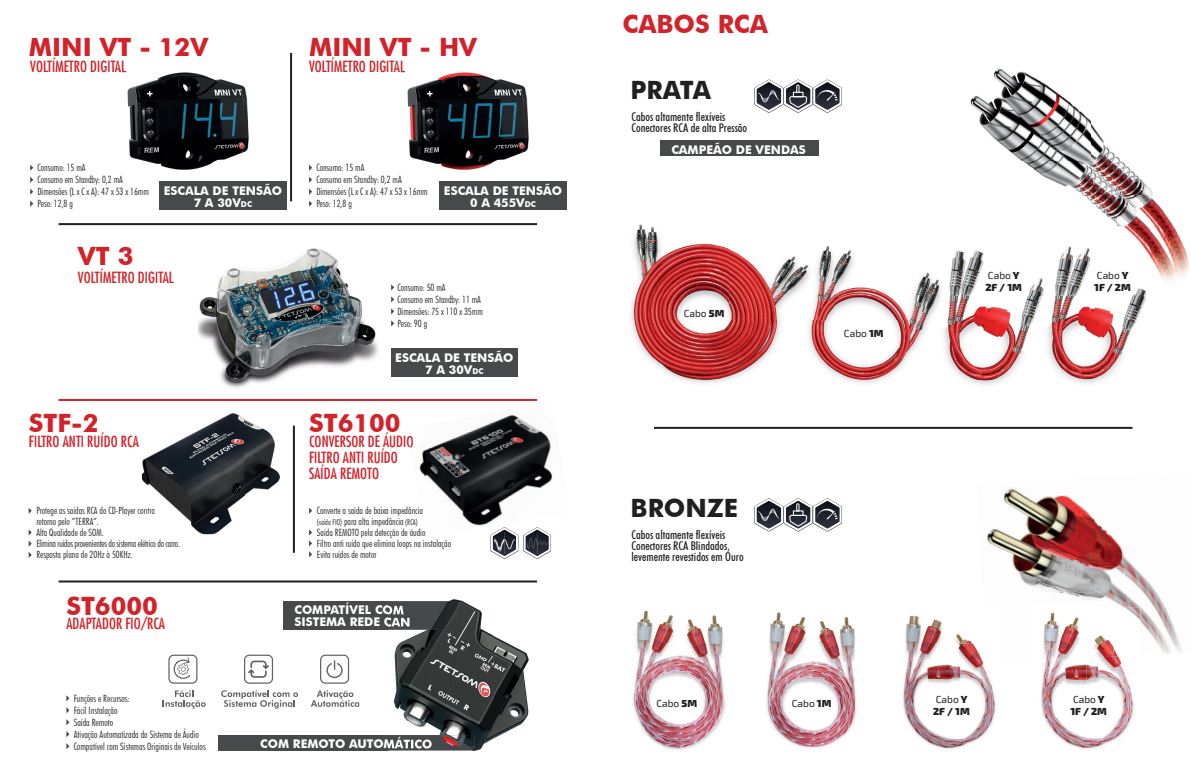
<style>
.page{position:relative;width:1191px;height:780px;background:#fff}
.page>*{position:absolute;margin:0;border:0;box-sizing:border-box;transform-origin:0 0}
.t1{font:700 25.2px "Futura BT";color:#d1232a}
.t2{font:700 25.2px "Futura BT";color:#231f20}
.t3{font:condensed 15px/16px "Futura";color:#d1232a}
.t4{font:700 12px/12px "Futura BT";color:#fff;text-align:center}
.t5{font:500 condensed 12px/11px "Futura BT";color:#231f20}
.t6{font:900 10.2px/12.3px "Exo 2";color:#231f20}
.t7{font:10.2px "Exo 2";color:#231f20}
.t8{font:300 condensed 10.1px/12.1px "Futura BT";color:#231f20}
.t9{font:300 condensed 10px/12px "Futura BT";color:#231f20}
.s1{font-size:8px}
.s2{font-weight:900}
.s3{font-weight:400}
</style>
<div class="page">
<img style="left:631px;top:224px;width:343px;height:159px">
<img style="left:974px;top:296px;width:172px;height:89px">
<img style="left:970px;top:68px;width:121px;height:133px">
<img style="left:1091px;top:123px;width:84px;height:105px">
<img style="left:1149px;top:228px;width:40px;height:53px">
<img style="left:959px;top:217px;width:190px;height:79px">
<img style="left:987px;top:488px;width:132px;height:77px">
<img style="left:1119px;top:544px;width:63px;height:110px">
<img style="left:1013px;top:565px;width:113px;height:42px">
<img style="left:633px;top:610px;width:93px;height:140px">
<img style="left:767px;top:612px;width:89px;height:136px">
<img style="left:1041px;top:661px;width:45px;height:88px">
<img style="left:1086px;top:656px;width:48px;height:93px">
<img style="left:1043px;top:612px;width:70px;height:49px">
<img style="left:1113px;top:607px;width:27px;height:49px">
<img style="left:905px;top:615px;width:67px;height:28px">
<img style="left:903px;top:643px;width:93px;height:106px">
<img style="left:983px;top:643px;width:13px;height:20px">
<svg style="left:754px;top:80px;width:88px;height:33px"></svg>
<svg style="left:754px;top:498px;width:88px;height:33px"></svg>
<div style="left:660px;top:140px;width:159px;height:16px;background:#47494b"></div>
<hr style="left:654px;top:427px;width:478px;height:2px;background:#231f20">
<svg style="left:66px;top:695px;width:3px;height:6px"></svg>
<svg style="left:66px;top:707px;width:3px;height:6px"></svg>
<svg style="left:66px;top:719px;width:3px;height:6px"></svg>
<svg style="left:66px;top:731px;width:3px;height:6px"></svg>
<svg style="left:66px;top:743px;width:3px;height:6px"></svg>
<svg style="left:29px;top:508px;width:3px;height:6px"></svg>
<svg style="left:29px;top:530px;width:3px;height:28px"></svg>
<img style="left:142px;top:413px;width:137px;height:121px">
<svg style="left:142px;top:506px;width:12px;height:10px"></svg>
<img style="left:409px;top:415px;width:144px;height:111px">
<img style="left:408px;top:432px;width:5px;height:15px">
<svg style="left:309px;top:508px;width:3px;height:6px"></svg>
<svg style="left:309px;top:529px;width:3px;height:28px"></svg>
<svg style="left:490px;top:527px;width:61px;height:31px"></svg>
<hr style="left:293px;top:425px;width:2px;height:127px;background:#231f20">
<hr style="left:59px;top:399px;width:478px;height:2px;background:#d12727">
<hr style="left:59px;top:580px;width:478px;height:2px;background:#231f20">
<hr style="left:59px;top:223px;width:478px;height:2px;background:#231f20">
<div style="left:218px;top:735px;width:256px;height:15px;background:#47494b"></div>
<div style="left:283px;top:601px;width:175px;height:28px;background:#47494b"></div>
<svg style="left:30px;top:165px;width:3px;height:6px"></svg>
<svg style="left:30px;top:177px;width:3px;height:6px"></svg>
<svg style="left:30px;top:189px;width:3px;height:6px"></svg>
<svg style="left:30px;top:201px;width:3px;height:6px"></svg>
<svg style="left:309px;top:165px;width:3px;height:6px"></svg>
<svg style="left:309px;top:177px;width:3px;height:6px"></svg>
<svg style="left:309px;top:189px;width:3px;height:6px"></svg>
<svg style="left:309px;top:201px;width:3px;height:6px"></svg>
<hr style="left:290px;top:53px;width:2px;height:148px;background:#231f20">
<div style="left:159px;top:182px;width:127px;height:28px;background:#47494b"></div>
<div style="left:439px;top:182px;width:127px;height:28px;background:#47494b"></div>
<img style="left:198px;top:248px;width:181px;height:140px">
<svg style="left:391px;top:284px;width:3px;height:6px"></svg>
<svg style="left:391px;top:296px;width:3px;height:6px"></svg>
<svg style="left:391px;top:308px;width:3px;height:6px"></svg>
<svg style="left:391px;top:320px;width:3px;height:6px"></svg>
<div style="left:391px;top:349px;width:126px;height:28px;background:#47494b"></div>
<img style="left:120px;top:71px;width:129px;height:99px">
<img style="left:401px;top:72px;width:128px;height:98px">
<img style="left:388px;top:599px;width:141px;height:152px">
<img style="left:388px;top:735px;width:86px;height:15px">
<img style="left:388px;top:736px;width:43px;height:12px">
<img style="left:388px;top:601px;width:70px;height:28px">
<img style="left:388px;top:603px;width:15px;height:11px">
<img style="left:388px;top:617px;width:21px;height:9px">
<svg style="left:168px;top:654px;width:29px;height:29px"></svg>
<svg style="left:163px;top:690px;width:43px;height:18px"></svg>
<svg style="left:221px;top:690px;width:77px;height:18px"></svg>
<svg style="left:244px;top:654px;width:29px;height:29px"></svg>
<svg style="left:311px;top:690px;width:48px;height:16px"></svg>
<svg style="left:320px;top:654px;width:29px;height:29px"></svg>
<h1 class="t1" style="left:29px;top:32px;width:181px">MINI VT - 12V</h1>
<h1 class="t1" style="left:309px;top:32px;width:170px">MINI VT - HV</h1>
<h2 class="t3" style="left:30px;top:58px;width:97px">VOLTÍMETRO DIGITAL</h2>
<h2 class="t3" style="left:309px;top:58px;width:97px">VOLTÍMETRO DIGITAL</h2>
<p class="t9" style="left:38px;top:162px;width:113px">Consumo: 15 mA<br>Consumo em Standby: 0,2 mA<br>Dimensões (L x C x A): 47 x 53 x 16mm<br>Peso: 12,8 g</p>
<p class="t9" style="left:316px;top:162px;width:113px">Consumo: 15 mA<br>Consumo em Standby: 0,2 mA<br>Dimensões (L x C x A): 47 x 53 x 16mm<br>Peso: 12,8 g</p>
<p class="t4" style="left:164px;top:184px;width:120px">ESCALA DE TENSÃO<br>7 A 30V<span class="s1">DC</span></p>
<p class="t4" style="left:444px;top:184px;width:120px">ESCALA DE TENSÃO<br>0 A 455V<span class="s1">DC</span></p>
<h1 class="t1" style="left:78px;top:241px;width:57px">VT 3</h1>
<h2 class="t3" style="left:78px;top:269px;width:97px">VOLTÍMETRO DIGITAL</h2>
<p class="t9" style="left:397px;top:281px;width:87px">Consumo: 50 mA<br>Consumo em Standby: 11 mA<br>Dimensões: 75 x 110 x 35mm<br>Peso: 90 g</p>
<p class="t4" style="left:395px;top:351px;width:120px">ESCALA DE TENSÃO<br>7 A 30V<span class="s1">DC</span></p>
<h1 class="t1" style="left:29px;top:407px;width:71px">STF-2</h1>
<h1 class="t1" style="left:309px;top:407px;width:93px">ST6100</h1>
<h2 class="t3" style="left:29px;top:433px;width:112px">FILTRO ANTI RUÍDO RCA</h2>
<h2 class="t3" style="left:309px;top:433px;width:106px">CONVERSOR DE ÁUDIO<br>FILTRO ANTI RUÍDO<br>SAÍDA REMOTO</h2>
<p class="t9" style="left:36px;top:504px;width:145px;line-height:11px">Protege as saídas RCA do CD-Player contra<br>retorno pelo “TERRA”.<br>Alta Qualidade de SOM.<br>Elimina ruídos provenientes do sistema elétrico do carro.<br>Resposta plana de 20Hz à 50KHz.</p>
<h1 class="t1" style="left:66px;top:590px;width:93px">ST6000</h1>
<h2 class="t3" style="left:66px;top:615px;width:100px">ADAPTADOR FIO/RCA</h2>
<p class="t8" style="left:74px;top:692px;width:133px">Funções e Recursos:<br>Fácil Instalação<br>Saída Remoto<br>Ativação Automatizada do Sistema de Áudio<br>Compatível com Sistemas Originais de Veículos</p>
<p class="t9" style="left:317px;top:504px;width:136px;line-height:11px">Converte a saída de baixa impedância<br><span class="s1">(saída FIO)</span> para alta impedância <span class="s1">(RCA)<br></span>Saída REMOTO pela detecção de áudio<br>Filtro anti ruído que elimina loops na instalação Evita ruídos de motor</p>
<p class="t4" style="left:294px;top:604px;width:117px;text-align:left">COMPATÍVEL COM<br>SISTEMA REDE CAN</p>
<p class="t4" style="left:260px;top:738px;width:173px">COM REMOTO AUTOMÁTICO</p>
<h1 class="t1" style="left:622px;top:8px;width:147px">CABOS RCA</h1>
<h1 class="t2" style="left:630px;top:74px;width:82px">PRATA</h1>
<p class="t5" style="left:631px;top:111px;width:117px">Cabos altamente flexíveis<br>Conectores RCA de alta Pressão</p>
<p class="t4" style="left:671px;top:143px;width:136px">CAMPEÃO DE VENDAS</p>
<p class="t7" style="left:683px;top:307px;width:42px">Cabo <span class="s2">5M</span></p>
<p class="t7" style="left:844px;top:327px;width:41px">Cabo <span class="s2">1M</span></p>
<p class="t6" style="left:985px;top:269px;width:38px"><span class="s3">Cabo</span> Y<br>2F / 1M</p>
<p class="t6" style="left:1094px;top:269px;width:38px"><span class="s3">Cabo</span> Y<br>1F / 2M</p>
<h1 class="t2" style="left:630px;top:493px;width:109px">BRONZE</h1>
<p class="t5" style="left:631px;top:529px;width:114px">Cabos altamente flexíveis<br>Conectores RCA Blindados, levemente revestidos em Ouro</p>
<p class="t7" style="left:656px;top:697px;width:42px">Cabo <span class="s2">5M</span></p>
<p class="t7" style="left:791px;top:697px;width:41px">Cabo <span class="s2">1M</span></p>
<p class="t6" style="left:933px;top:693px;width:38px"><span class="s3">Cabo</span> Y<br>2F / 1M</p>
<p class="t6" style="left:1070px;top:693px;width:38px"><span class="s3">Cabo</span> Y<br>1F / 2M</p>
</div>
